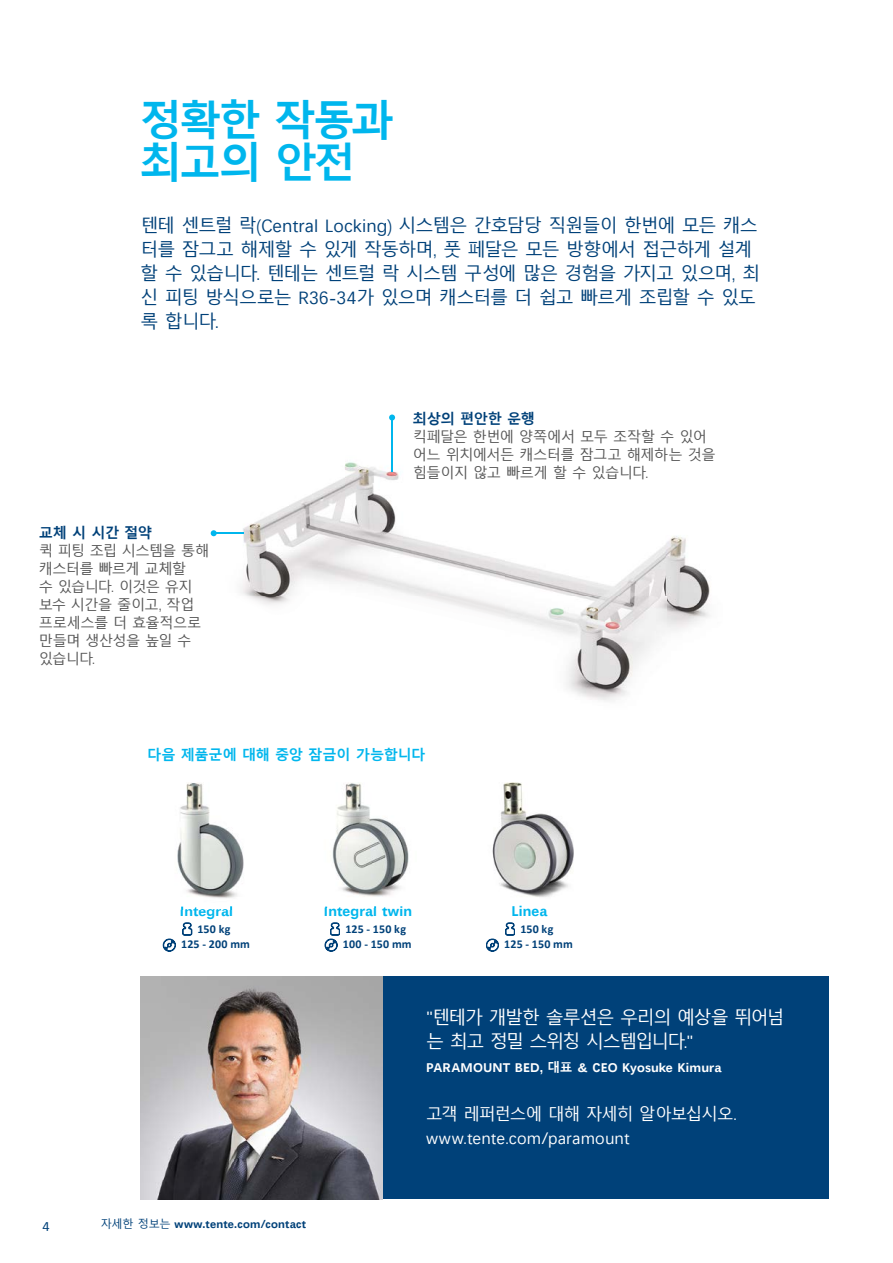
<style>
.page{position:relative;width:893px;height:1263px;background:#fff}
.page>*{position:absolute;margin:0;border:0;box-sizing:border-box;transform-origin:0 0}
.t1{font:700 42px/42px "Malgun Gothic";letter-spacing:-.075em;color:#00b6ed}
.t2{font:18px/24px "Malgun Gothic";letter-spacing:-.055em;color:#004179}
.t3{font:18px/24px "Malgun Gothic";letter-spacing:-.08em;color:#fff}
.t4{font:16.5px/24px "Malgun Gothic";letter-spacing:-.005em;color:#fff}
.t5{font:14.25px/18px "Malgun Gothic";letter-spacing:-.045em;color:#565656}
.t6{font:700 14.25px "Malgun Gothic";letter-spacing:.005em;color:#00b6ed}
.t7{font:700 14.25px "Malgun Gothic";letter-spacing:-.025em;color:#00b6ed}
.t8{font:700 14.25px "Malgun Gothic";letter-spacing:-.025em;color:#004179}
.t9{font:14.25px "Calibri";color:#004179}
.t10{font:700 12.75px "Malgun Gothic";letter-spacing:.01em;color:#fff}
.t11{font:700 12px/15px "Calibri";letter-spacing:.015em;color:#004179;text-align:center}
.t12{font:700 11.25px "Malgun Gothic";letter-spacing:.015em;color:#004179}
.s1{font-weight:400}
</style>
<div class="page">
<img style="left:210px;top:462px;width:500px;height:239px">
<div style="left:383px;top:976px;width:446px;height:223px;background:#004179"></div>
<img style="left:140px;top:976px;width:243px;height:223px">
<svg style="left:182px;top:923px;width:10px;height:12px"></svg>
<svg style="left:163px;top:939px;width:13px;height:12px"></svg>
<svg style="left:325px;top:923px;width:15px;height:28px"></svg>
<svg style="left:505px;top:923px;width:10px;height:12px"></svg>
<svg style="left:486px;top:939px;width:13px;height:12px"></svg>
<img style="left:177px;top:782px;width:67px;height:128px">
<img style="left:181px;top:906px;width:51px;height:4px">
<img style="left:332px;top:783px;width:77px;height:114px">
<img style="left:492px;top:782px;width:82px;height:115px">
<hr style="left:391px;top:417px;width:2px;height:55px;background:#00b6ed">
<svg style="left:389px;top:414px;width:6px;height:6px"></svg>
<hr style="left:214px;top:532px;width:29px;height:2px;background:#00b6ed">
<svg style="left:211px;top:530px;width:6px;height:6px"></svg>
<h1 class="t1" style="left:140px;top:99px;width:255px">정확한 작동과 최고의 안전</h1>
<p class="t2" style="left:141px;top:214px;width:621px">텐테 센트럴 락(Central Locking) 시스템은 간호담당 직원들이 한번에 모든 캐스 터를 잠그고 해제할 수 있게 작동하며, 풋 페달은 모든 방향에서 접근하게 설계 할 수 있습니다. 텐테는 센트럴 락 시스템 구성에 많은 경험을 가지고 있으며, 최 신 피팅 방식으로는 R36-34가 있으며 캐스터를 더 쉽고 빠르게 조립할 수 있도 록 합니다.</p>
<p class="t8" style="left:39px;top:524px;width:115px">교체 시 시간 절약</p>
<p class="t5" style="left:39px;top:542px;width:172px">퀵 피팅 조립 시스템을 통해 캐스터를 빠르게 교체할<br>수 있습니다. 이것은 유지 보수 시간을 줄이고, 작업 프로세스를 더 효율적으로 만들며 생산성을 높일 수 있습니다.</p>
<p class="t8" style="left:413px;top:410px;width:124px">최상의 편안한 운행</p>
<p class="t5" style="left:413px;top:428px;width:304px">킥페달은 한번에 양쪽에서 모두 조작할 수 있어 어느 위치에서든 캐스터를 잠그고 해제하는 것을 힘들이지 않고 빠르게 할 수 있습니다.</p>
<p class="t7" style="left:147px;top:746px;width:280px">다음 제품군에 대해 중앙 잠금이 가능합니다</p>
<p class="t6" style="left:180px;top:902px;width:55px">Integral</p>
<p class="t11" style="left:181px;top:922px;width:70px">150 kg<br>125 - 200 mm</p>
<p class="t11" style="left:343px;top:922px;width:70px;text-align:left">125 - 150 kg<br>100 - 150 mm</p>
<p class="t11" style="left:504px;top:922px;width:70px">150 kg<br>125 - 150 mm</p>
<p class="t6" style="left:324px;top:902px;width:90px">Integral twin</p>
<p class="t6" style="left:512px;top:902px;width:37px">Linea</p>
<p class="t9" style="left:43px;top:1217px;width:9px">4</p>
<p class="t12" style="left:101px;top:1217px;width:207px"><span class="s1">자세한 정보는</span> www.tente.com/contact</p>
<p class="t3" style="left:426px;top:1006px;width:360px">"텐테가 개발한 솔루션은 우리의 예상을 뛰어넘 는 최고 정밀 스위칭 시스템입니다."</p>
<p class="t10" style="left:426px;top:1060px;width:297px">PARAMOUNT BED, 대표 &amp; CEO Kyosuke Kimura</p>
<p class="t4" style="left:426px;top:1102px;width:313px">고객 레퍼런스에 대해 자세히 알아보십시오. www.tente.com/paramount</p>
</div>
